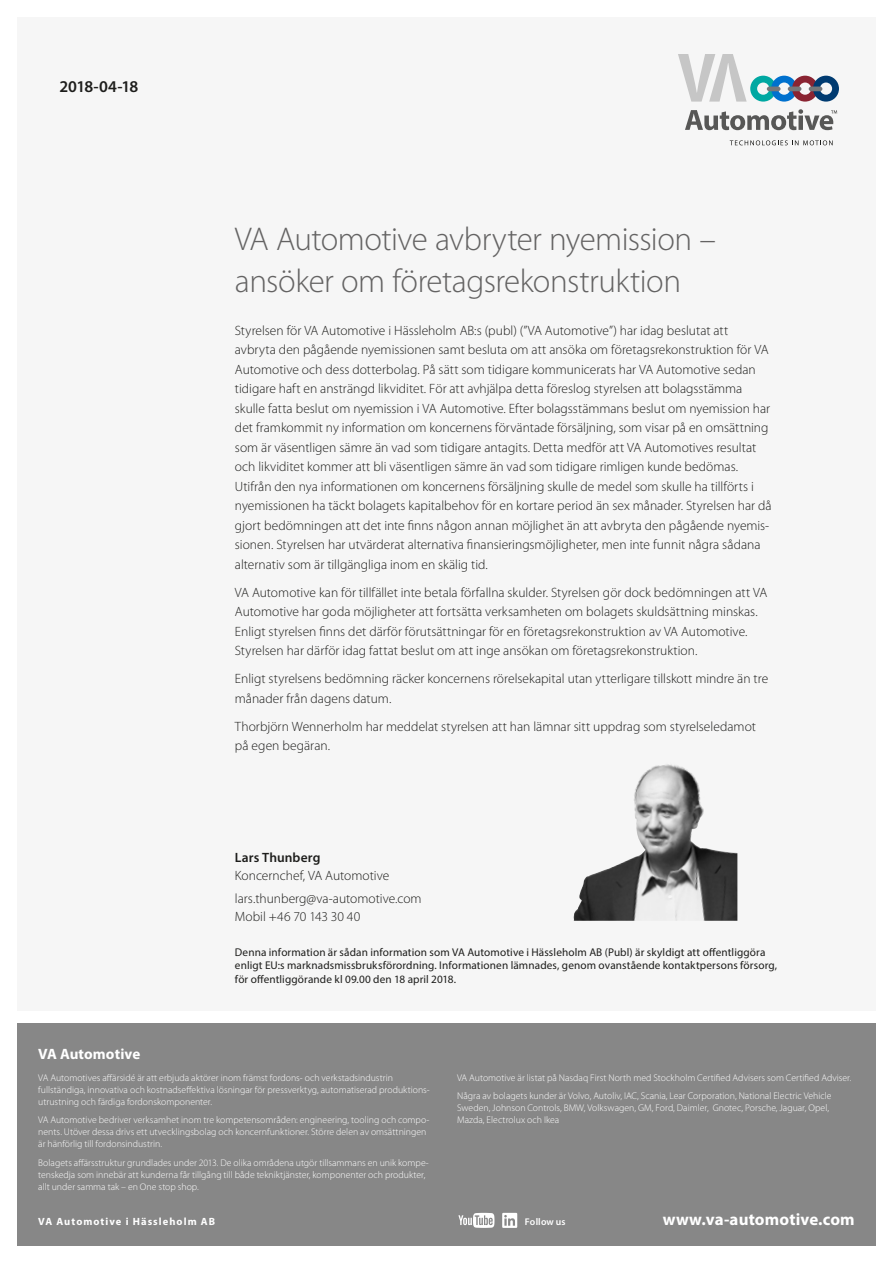
<style>
.page{position:relative;width:893px;height:1263px;background:#fff}
.page>*{position:absolute;margin:0;border:0;box-sizing:border-box;transform-origin:0 0}
.t1{font:300 33px/42px "Myriad Pro";letter-spacing:-.015em;color:#646363}
.t2{font:700 16.8px "Myriad Pro";letter-spacing:.01em;color:#fff}
.t3{font:600 16.5px "Myriad Pro";letter-spacing:-.04em;color:#1d1d1b}
.t4{font:700 15px "Myriad Pro";letter-spacing:.005em;color:#fff}
.t5{font:300 13.5px/19.5px "Myriad Pro";color:#1d1d1b}
.t6{font:600 13.5px "Myriad Pro";letter-spacing:.01em;color:#1d1d1b}
.t7{font:11.25px/13.5px "Myriad Pro";letter-spacing:.01em;color:#1d1d1b}
.t8{font:700 10.5px "Myriad Pro";letter-spacing:.1em;color:#fff}
.t9{font:300 9.75px/12px "Myriad Pro";color:#fff}
.t10{font:600 9.75px "Myriad Pro";letter-spacing:.015em;color:#fff}
</style>
<div class="page">
<div style="left:17px;top:17px;width:859px;height:993px;background:#f6f6f6"></div>
<div style="left:17px;top:1023px;width:859px;height:223px;background:#878787"></div>
<svg style="left:730px;top:140px;width:103px;height:5px"></svg>
<svg style="left:678px;top:54px;width:161px;height:48px"></svg>
<hr style="left:767px;top:87px;width:13px;height:4px;background:#76777a;border-radius:3px">
<hr style="left:788px;top:87px;width:13px;height:4px;background:#76777a;border-radius:3px">
<hr style="left:809px;top:87px;width:13px;height:4px;background:#76777a;border-radius:3px">
<svg style="left:685px;top:109px;width:152px;height:21px"></svg>
<svg style="left:458px;top:1213px;width:36px;height:15px"></svg>
<svg style="left:502px;top:1213px;width:15px;height:15px"></svg>
<img style="left:573px;top:764px;width:164px;height:157px">
<p class="t3" style="left:60px;top:76px;width:80px">2018-04-18</p>
<p class="t4" style="left:38px;top:1045px;width:104px">VA Automotive</p>
<h1 class="t1" style="left:235px;top:217px;width:483px">VA Automotive avbryter nyemission – ansöker om företagsrekonstruktion</h1>
<p class="t5" style="left:235px;top:320px;width:538px">Styrelsen för VA Automotive i Hässleholm AB:s (publ) (”VA Automotive”) har idag beslutat att avbryta den pågående nyemissionen samt besluta om att ansöka om företagsrekonstruktion för VA Automotive och dess dotterbolag. På sätt som tidigare kommunicerats har VA Automotive sedan tidigare haft en ansträngd likviditet. För att avhjälpa detta föreslog styrelsen att bolagsstämma skulle fatta beslut om nyemission i VA Automotive. Efter bolagsstämmans beslut om nyemission har det framkommit ny information om koncernens förväntade försäljning, som visar på en omsättning som är väsentligen sämre än vad som tidigare antagits. Detta medför att VA Automotives resultat och likviditet kommer att bli väsentligen sämre än vad som tidigare rimligen kunde bedömas.<br>Utifrån den nya informationen om koncernens försäljning skulle de medel som skulle ha tillförts i nyemissionen ha täckt bolagets kapitalbehov för en kortare period än sex månader. Styrelsen har då gjort bedömningen att det inte finns någon annan möjlighet än att avbryta den pågående nyemis&shy;sionen. Styrelsen har utvärderat alternativa finansieringsmöjligheter, men inte funnit några sådana alternativ som är tillgängliga inom en skälig tid.</p>
<p class="t5" style="left:235px;top:582px;width:534px">VA Automotive kan för tillfället inte betala förfallna skulder. Styrelsen gör dock bedömningen att VA Automotive har goda möjligheter att fortsätta verksamheten om bolagets skuldsättning minskas.<br>Enligt styrelsen finns det därför förutsättningar för en företagsrekonstruktion av VA Automotive.<br>Styrelsen har därför idag fattat beslut om att inge ansökan om företagsrekonstruktion.</p>
<p class="t5" style="left:235px;top:669px;width:535px">Enligt styrelsens bedömning räcker koncernens rörelsekapital utan ytterligare tillskott mindre än tre månader från dagens datum.</p>
<p class="t5" style="left:235px;top:716px;width:523px">Thorbjörn Wennerholm har meddelat styrelsen att han lämnar sitt uppdrag som styrelseledamot på egen begäran.</p>
<p class="t6" style="left:235px;top:849px;width:87px">Lars Thunberg</p>
<p class="t5" style="left:235px;top:865px;width:188px;line-height:22.2px">Koncernchef, VA Automotive lars.thunberg@va-automotive.com</p>
<p class="t5" style="left:235px;top:906px;width:127px">Mobil +46 70 143 30 40</p>
<p class="t7" style="left:235px;top:945px;width:544px">Denna information är sådan information som VA Automotive i Hässleholm AB (Publ) är skyldigt att offentliggöra enligt EU:s marknadsmissbruksförordning. Informationen lämnades, genom ovanstående kontaktpersons försorg, för offentliggörande kl 09.00 den 18 april 2018.</p>
<p class="t9" style="left:38px;top:1071px;width:393px">VA Automotives affärsidé är att erbjuda aktörer inom främst fordons- och verkstadsindustrin fullständiga, innovativa och kostnadseffektiva lösningar för pressverktyg, automatiserad produktions&shy;utrustning och färdiga fordonskomponenter.</p>
<p class="t9" style="left:38px;top:1114px;width:393px">VA Automotive bedriver verksamhet inom tre kompetensområden: engineering, tooling och compo&shy;nents. Utöver dessa drivs ett utvecklingsbolag och koncernfunktioner. Större delen av omsättningen är hänförlig till fordonsindustrin.</p>
<p class="t9" style="left:38px;top:1156px;width:392px">Bolagets affärsstruktur grundlades under 2013. De olika områdena utgör tillsammans en unik kompe&shy;tenskedja som innebär att kunderna får tillgång till både tekniktjänster, komponenter och produkter, allt under samma tak – en One stop shop.</p>
<p class="t9" style="left:457px;top:1068px;width:396px;line-height:18.5px">VA Automotive är listat på Nasdaq First North med Stockholm Certified Advisers som Certified Adviser.<br>Några av bolagets kunder är Volvo, Autoliv, IAC, Scania, Lear Corporation, National Electric Vehicle</p>
<p class="t9" style="left:457px;top:1102px;width:373px">Sweden, Johnson Controls, BMW, Volkswagen, GM, Ford, Daimler, Gnotec, Porsche, Jaguar, Opel,<br>Mazda, Electrolux och Ikea</p>
<p class="t8" style="left:38px;top:1214px;width:178px">VA Automotive i Hässleholm AB</p>
<p class="t10" style="left:525px;top:1215px;width:42px">Follow us</p>
<p class="t2" style="left:663px;top:1208px;width:193px">www.va-automotive.com</p>
</div>
